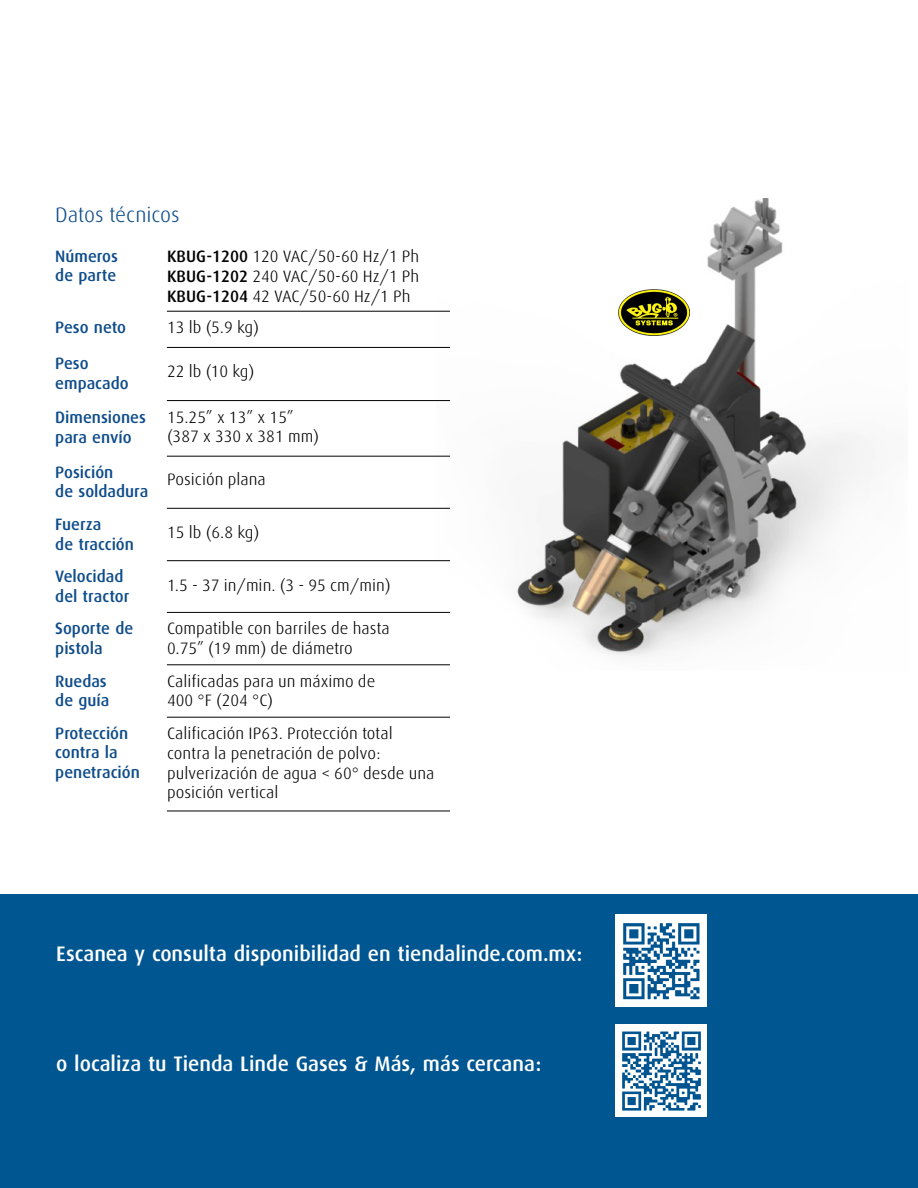
<style>
.page{position:relative;width:918px;height:1188px;background:#fff}
.page>*{position:absolute;margin:0;border:0;box-sizing:border-box;transform-origin:0 0}
.t1{font:500 21px "Linde Dax Global";color:#fff}
.t2{font:300 21px "Linde Dax Global";color:#0e4c8a}
.t3{font:300 16.5px/19.8px "Linde Dax Global";color:#000}
.t4{font:500 16.5px/32.8px "Linde Dax Global";color:#0e4c8a}
.s1{font-weight:500;color:#020203}
</style>
<div class="page">
<div style="left:0;top:894px;width:918px;height:294px;background:#005691"></div>
<img style="left:436px;top:198px;width:439px;height:467px">
<hr style="left:167px;top:311px;width:283px;height:1px;background:#020203">
<hr style="left:167px;top:347px;width:283px;height:1px;background:#020203">
<hr style="left:167px;top:400px;width:283px;height:1px;background:#020203">
<hr style="left:167px;top:456px;width:283px;height:1px;background:#020203">
<hr style="left:167px;top:508px;width:283px;height:1px;background:#020203">
<hr style="left:167px;top:560px;width:283px;height:1px;background:#020203">
<hr style="left:167px;top:612px;width:283px;height:1px;background:#020203">
<hr style="left:167px;top:665px;width:283px;height:1px;background:#020203">
<hr style="left:167px;top:717px;width:283px;height:1px;background:#020203">
<hr style="left:167px;top:811px;width:283px;height:1px;background:#020203">
<img style="left:615px;top:1025px;width:92px;height:91px">
<img style="left:615px;top:915px;width:92px;height:91px">
<img style="left:619px;top:290px;width:71px;height:45px">
<p class="t2" style="left:55px;top:203px;width:126px">Datos técnicos</p>
<p class="t4" style="left:55px;top:246px;width:64px;line-height:19.5px">Números de parte</p>
<p class="t4" style="left:55px;top:310px;width:72px;line-height:36px">Peso neto<br>Peso</p>
<p class="t4" style="left:55px;top:366px;width:92px;line-height:34.8px">empacado<br>Dimensiones</p>
<p class="t4" style="left:55px;top:420px;width:78px;line-height:35px">para envío<br>Posición</p>
<p class="t4" style="left:55px;top:475px;width:95px">de soldadura<br>Fuerza</p>
<p class="t4" style="left:55px;top:527px;width:80px">de tracción<br>Velocidad</p>
<p class="t4" style="left:55px;top:580px;width:79px;line-height:32.2px">del tractor<br>Soporte de</p>
<p class="t4" style="left:55px;top:632px;width:53px">pistola<br>Ruedas</p>
<p class="t4" style="left:55px;top:684px;width:75px">de guía<br>Protección</p>
<p class="t4" style="left:55px;top:743px;width:86px;line-height:19.5px">contra la penetración</p>
<p class="t3" style="left:167px;top:246px;width:254px;text-align:justify"><span class="s1">KBUG-1200</span> 120 VAC/50-60 Hz/1 Ph <span class="s1">KBUG-1202</span> 240 VAC/50-60 Hz/1 Ph <span class="s1">KBUG-1204</span> 42 VAC/50-60 Hz/1 Ph</p>
<p class="t3" style="left:167px;top:318px;width:94px">13 lb (5.9 kg)</p>
<p class="t3" style="left:167px;top:362px;width:89px">22 lb (10 kg)</p>
<p class="t3" style="left:167px;top:407px;width:154px">15.25” x 13” x 15” (387 x 330 x 381 mm)</p>
<p class="t3" style="left:167px;top:469px;width:100px">Posición plana</p>
<p class="t3" style="left:167px;top:523px;width:94px">15 lb (6.8 kg)</p>
<p class="t3" style="left:167px;top:576px;width:225px">1.5 - 37 in/min. (3 - 95 cm/min)</p>
<p class="t3" style="left:167px;top:619px;width:224px">Compatible con barriles de hasta<br>0.75” (19 mm) de diámetro</p>
<p class="t3" style="left:167px;top:671px;width:210px">Calificadas para un máximo de<br>400 °F (204 °C)</p>
<p class="t3" style="left:167px;top:723px;width:269px">Calificación IP63. Protección total contra la penetración de polvo: pulverización de agua &lt; 60° desde una posición vertical</p>
<p class="t1" style="left:56px;top:941px;width:528px">Escanea y consulta disponibilidad en tiendalinde.com.mx:</p>
<p class="t1" style="left:56px;top:1051px;width:487px">o localiza tu Tienda Linde Gases &amp; Más, más cercana:</p>
</div>
